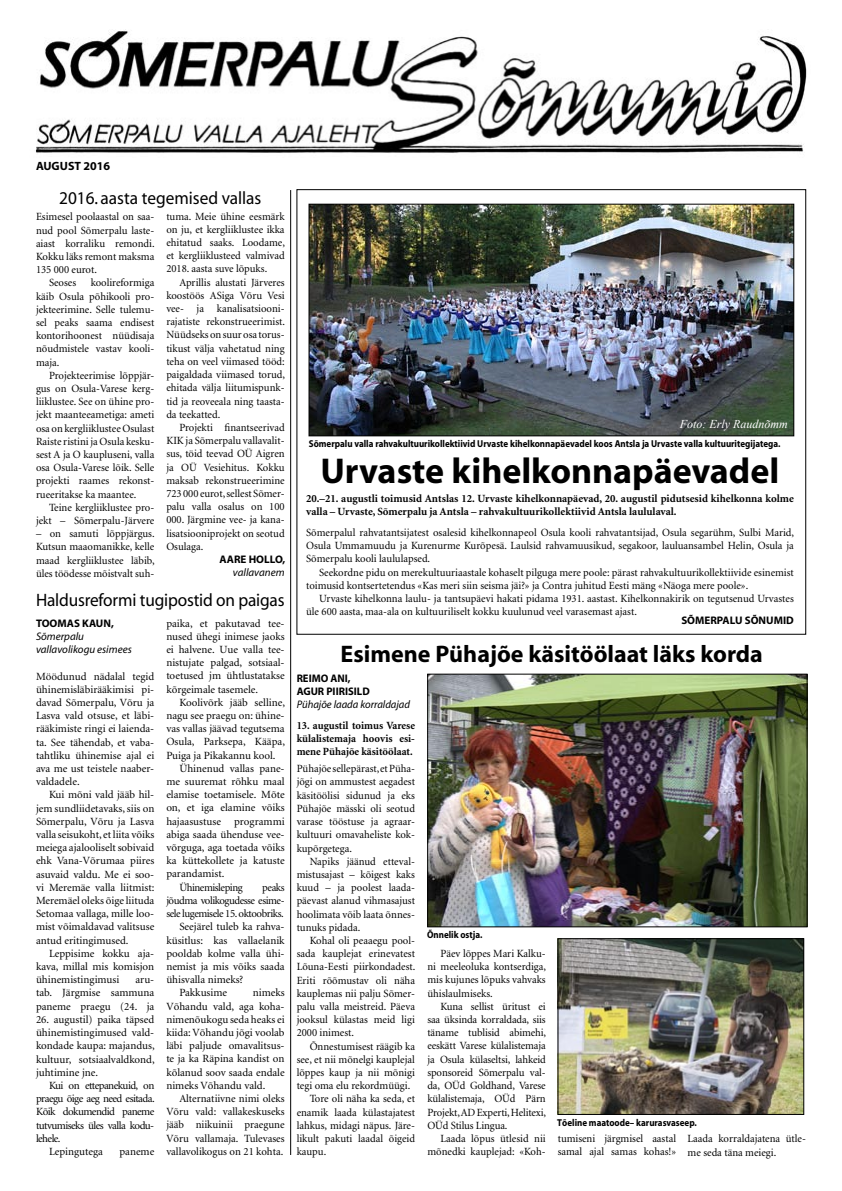
<style>
.page{position:relative;width:842px;height:1191px;background:#fff}
.page>*{position:absolute;margin:0;border:0;box-sizing:border-box;transform-origin:0 0}
._007suur_paalkiri{font:700 36px "Myriad";color:#000}
._006keskmine_paalkiri{font:700 24px "Myriad";color:#000}
._005vaiku_paalkiri{font:18px "Myriad";letter-spacing:-.01em;color:#000;scale:.96 1}
.t1{font:italic 12px "Times New Roman";color:#fff}
.t2{font:700 12px "Myriad";color:#000}
._001tekst{font:11px/13.2px "Minion";color:#000;text-align:justify}
._002Liid{font:700 11px/13.2px "Minion";color:#000;text-align:justify}
._004autoriammet{font:italic 11px "Myriad";color:#000}
._003autor{font:700 11px "Myriad";color:#000}
._001tekst-2{font:11px "Minion";letter-spacing:-.04em;color:#000}
.t3{font:700 10px "Myriad";color:#000;scale:.9 1}
</style>
<div class="page">
<hr style="left:290px;top:190px;width:1px;height:965px;background:#000">
<img style="left:35px;top:29px;width:772px;height:124px">
<img style="left:560px;top:940px;width:242px;height:172px">
<div style="left:558px;top:938px;width:246px;height:176px;border:1px solid #000"></div>
<img style="left:429px;top:676px;width:376px;height:249px">
<div style="left:427px;top:674px;width:380px;height:253px;border:1px solid #000"></div>
<img style="left:311px;top:206px;width:481px;height:228px">
<div style="left:309px;top:204px;width:485px;height:232px;border:1px solid #000"></div>
<p class="t2" style="left:36px;top:159px;width:76px">AUGUST 2016</p>
<p class="_005vaiku_paalkiri" style="left:59px;top:189px;width:212px">2016. aasta tegemised vallas</p>
<p class="_001tekst" style="left:36px;top:211px;width:120px">Esimesel poolaastal on saa&shy;nud pool Sõmerpalu laste&shy;aiast korraliku remondi.<br>Kokku läks remont maksma 135 000 eurot.</p>
<p class="_001tekst" style="left:49px;top:277px;width:29px">Seoses</p>
<p class="_001tekst" style="left:36px;top:277px;width:120px;text-indent:55px">koolireformiga käib Osula põhikooli pro&shy;jekteerimine. Selle tulemu&shy;sel peaks saama endisest kontorihoonest nüüdisaja nõudmistele vastav kooli&shy;maja.</p>
<p class="_001tekst" style="left:36px;top:369px;width:120px;text-indent:13px">Projekteerimise lõppjär&shy;gus on Osula-Varese kerg&shy;liiklustee. See on ühine pro&shy;jekt maanteeametiga: ameti osa on kergliiklustee Osulast Raiste ristini ja Osula kesku&shy;sest A ja O kaupluseni, valla osa Osula-Varese lõik. Selle projekti raames rekonst&shy;rueeritakse ka maantee.</p>
<p class="_001tekst" style="left:36px;top:501px;width:120px;text-align:right">Teine kergliiklustee pro&shy;jekt – Sõmerpalu-Järvere</p>
<p class="_001tekst" style="left:36px;top:527px;width:120px">– on samuti lõppjärgus.<br>Kutsun maaomanikke, kelle maad kergliiklustee läbib, üles töödesse mõistvalt suh-</p>
<p class="_001tekst" style="left:166px;top:210px;width:120px">tuma. Meie ühine eesmärk on ju, et kergliiklustee ikka ehitatud saaks. Loodame, et kergliiklusteed valmivad 2018. aasta suve lõpuks.</p>
<p class="_001tekst" style="left:166px;top:276px;width:120px;text-indent:13px">Aprillis alustati Järveres koostöös ASiga Võru Vesi vee- ja kanalisatsiooni&shy;rajatiste rekonstrueerimist.<br>Nüüdseks on suur osa torus&shy;tikust välja vahetatud ning teha on veel viimased tööd: paigaldada viimased torud, ehitada välja liitumispunk&shy;tid ja reoveeala ning taasta&shy;da teekatted.</p>
<p class="_001tekst" style="left:166px;top:421px;width:120px;text-indent:13px">Projekti finantseerivad KIK ja Sõmerpalu vallavalit&shy;sus, töid teevad OÜ Aigren ja OÜ Vesiehitus. Kokku maksab rekonstrueerimine 723 000 eurot, sellest Sõmer&shy;palu valla osalus on 100<br>000. Järgmine vee- ja kana&shy;lisatsiooniprojekt on seotud Osulaga.</p>
<p class="_003autor" style="left:220px;top:553px;width:67px">AARE HOLLO,</p>
<p class="_004autoriammet" style="left:233px;top:567px;width:53px">vallavanem</p>
<p class="_005vaiku_paalkiri" style="left:36px;top:590px;width:260px">Haldusreformi tugipostid on paigas</p>
<p class="_003autor" style="left:36px;top:617px;width:79px">TOOMAS KAUN,</p>
<p class="_004autoriammet" style="left:36px;top:631px;width:50px">Sõmerpalu</p>
<p class="_004autoriammet" style="left:36px;top:644px;width:97px">vallavolikogu esimees</p>
<p class="_001tekst" style="left:36px;top:670px;width:120px">Möödunud nädalal tegid ühinemisläbirääkimisi pi&shy;davad Sõmerpalu, Võru ja Lasva vald otsuse, et läbi&shy;rääkimiste ringi ei laienda&shy;ta. See tähendab, et vaba&shy;tahtliku ühinemise ajal ei ava me ust teistele naaber&shy;valdadele.</p>
<p class="_001tekst" style="left:36px;top:788px;width:120px;text-indent:13px">Kui mõni vald jääb hil&shy;jem sundliidetavaks, siis on Sõmerpalu, Võru ja Lasva valla seisukoht, et liita võiks meiega ajalooliselt sobivaid ehk Vana-Võrumaa piires asuvaid valdu. Me ei soo&shy;vi Meremäe valla liitmist:<br>Meremäel oleks õige liituda Setomaa vallaga, mille loo&shy;mist võimaldavad valitsuse antud eritingimused.</p>
<p class="_001tekst" style="left:36px;top:947px;width:120px;text-indent:13px">Leppisime kokku aja&shy;kava, millal mis komisjon ühinemistingimusi</p>
<p class="_001tekst" style="left:36px;top:973px;width:120px;text-indent:99px">aru&shy;tab. Järgmise sammuna paneme praegu (24. ja</p>
<p class="_001tekst" style="left:36px;top:1013px;width:120px">26. augustil) paika täpsed ühinemistingimused vald&shy;kondade kaupa: majandus, kultuur, sotsiaalvaldkond, juhtimine jne.</p>
<p class="_001tekst" style="left:36px;top:1079px;width:120px;text-indent:13px">Kui on ettepanekuid, on praegu õige aeg need esitada.<br>Kõik dokumendid paneme tutvumiseks üles valla kodu&shy;lehele.</p>
<p class="_001tekst" style="left:49px;top:1145px;width:55px">Lepingutega</p>
<p class="_001tekst" style="left:119px;top:1145px;width:36px">paneme</p>
<p class="_001tekst" style="left:166px;top:617px;width:120px">paika, et pakutavad tee&shy;nused ühegi inimese jaoks ei halvene. Uue valla tee&shy;nistujate palgad, sotsiaal&shy;toetused jm ühtlustatakse kõrgeimale tasemele.</p>
<p class="_001tekst" style="left:166px;top:696px;width:120px;text-indent:13px">Koolivõrk jääb selline, nagu see praegu on: ühine&shy;vas vallas jäävad tegutsema Osula, Parksepa, Kääpa, Puiga ja Pikakannu kool.</p>
<p class="_001tekst" style="left:166px;top:762px;width:120px;text-indent:13px">Ühinenud vallas pane&shy;me suuremat rõhku maal elamise toetamisele. Mõte on, et iga elamine võiks hajaasustuse programmi abiga saada ühenduse vee&shy;võrguga, aga toetada võiks ka küttekollete ja katuste parandamist.</p>
<p class="_001tekst-2" style="left:179px;top:881px;width:65px">Ühinemisleping</p>
<p class="_001tekst" style="left:166px;top:881px;width:120px;text-indent:96px">peaks jõudma volikogudesse esime&shy;sele lugemisele 15. oktoobriks.</p>
<p class="_001tekst" style="left:166px;top:920px;width:120px;text-indent:13px">Seejärel tuleb ka rahva&shy;küsitlus: kas vallaelanik pooldab kolme valla ühi&shy;nemist ja mis võiks saada ühisvalla nimeks?</p>
<p class="_001tekst" style="left:179px;top:986px;width:49px">Pakkusime</p>
<p class="_001tekst" style="left:166px;top:986px;width:120px;text-indent:86px">nimeks Võhandu vald, aga koha&shy;nimenõukogu seda heaks ei kiida: Võhandu jõgi voolab läbi paljude omavalitsus&shy;te ja ka Räpina kandist on kõlanud soov saada endale nimeks Võhandu vald.</p>
<p class="_001tekst" style="left:166px;top:1092px;width:120px;text-indent:13px">Alternatiivne nimi oleks Võru vald: vallakeskuseks jääb niikuinii praegune Võru vallamaja. Tulevases vallavolikogus on 21 kohta.</p>
<p class="t1" style="left:680px;top:416px;width:109px">Foto: Erly Raudnõmm</p>
<p class="t3" style="left:309px;top:438px;width:526px">Sõmerpalu valla rahvakultuurikollektiivid Urvaste kihelkonnapäevadel koos Antsla ja Urvaste valla kultuuritegijatega.</p>
<p class="_007suur_paalkiri" style="left:320px;top:452px;width:460px">Urvaste kihelkonnapäevadel</p>
<p class="_002Liid" style="left:306px;top:492px;width:489px">20.–21. augustli toimusid Antslas 12. Urvaste kihelkonnapäevad, 20. augustil pidutsesid kihelkonna kolme valla – Urvaste, Sõmerpalu ja Antsla – rahvakultuurikollektiivid Antsla laululaval.</p>
<p class="_001tekst" style="left:306px;top:526px;width:489px">Sõmerpalul rahvatantsijatest osalesid kihelkonnapeol Osula kooli rahvatantsijad, Osula segarühm, Sulbi Marid, Osula Ummamuudu ja Kurenurme Kurõpesä. Laulsid rahvamuusikud, segakoor, lauluansambel Helin, Osula ja Sõmerpalu kooli laululapsed.</p>
<p class="_001tekst" style="left:306px;top:566px;width:489px;text-indent:13px">Seekordne pidu on merekultuuriaastale kohaselt pilguga mere poole: pärast rahvakultuurikollektiivide esinemist toimusid kontsertetendus «Kas meri siin seisma jäi?» ja Contra juhitud Eesti mäng «Näoga mere poole».</p>
<p class="_001tekst" style="left:306px;top:592px;width:489px;text-indent:13px">Urvaste kihelkonna laulu- ja tantsupäevi hakati pidama 1931. aastast. Kihelkonnakirik on tegutsenud Urvastes üle 600 aasta, maa-ala on kultuuriliselt kokku kuulunud veel varasemast ajast.</p>
<p class="_003autor" style="left:681px;top:615px;width:114px">SÕMERPALU SÕNUMID</p>
<p class="_006keskmine_paalkiri" style="left:340px;top:642px;width:424px">Esimene Pühajõe käsitöölaat läks korda</p>
<p class="_003autor" style="left:297px;top:672px;width:56px">REIMO ANI,</p>
<p class="_003autor" style="left:297px;top:686px;width:75px">AGUR PIIRISILD</p>
<p class="_004autoriammet" style="left:297px;top:699px;width:115px">Pühajõe laada korraldajad</p>
<p class="_002Liid" style="left:297px;top:719px;width:120px">13. augustil toimus Varese külalistemaja hoovis esi&shy;mene Pühajõe käsitöölaat.</p>
<p class="_001tekst" style="left:297px;top:762px;width:120px">Pühajõe sellepärast, et Püha&shy;jõgi on ammustest aegadest käsitöölisi sidunud ja eks Pühajõe mässki oli seotud varase tööstuse ja agraar&shy;kultuuri omavaheliste kok&shy;kupõrgetega.</p>
<p class="_001tekst" style="left:297px;top:855px;width:120px;text-indent:13px">Napiks jäänud etteval&shy;mistusajast – kõigest kaks kuud – ja poolest laada&shy;päevast alanud vihmasajust hoolimata võib laata õnnes&shy;tunuks pidada.</p>
<p class="_001tekst" style="left:297px;top:934px;width:120px;text-indent:13px">Kohal oli peaaegu pool&shy;sada kauplejat erinevatest Lõuna-Eesti piirkondadest.<br>Eriti rõõmustav oli näha kauplemas nii palju Sõmer&shy;palu valla meistreid. Päeva jooksul külastas meid ligi 2000 inimest.</p>
<p class="_001tekst" style="left:297px;top:1040px;width:120px;text-indent:13px">Õnnestumisest räägib ka see, et nii mõnelgi kauplejal lõppes kaup ja nii mõnigi tegi oma elu rekordmüügi.</p>
<p class="_001tekst" style="left:297px;top:1092px;width:120px;text-indent:13px">Tore oli näha ka seda, et enamik laada külastajatest lahkus, midagi näpus. Järe&shy;likult pakuti laadal õigeid kaupu.</p>
<p class="t3" style="left:427px;top:929px;width:63px">Õnnelik ostja.</p>
<p class="_001tekst" style="left:427px;top:947px;width:120px;text-indent:13px">Päev lõppes Mari Kalku&shy;ni meeleoluka kontserdiga, mis kujunes lõpuks vahvaks ühislaulmiseks.</p>
<p class="_001tekst" style="left:427px;top:1000px;width:120px;text-indent:13px">Kuna sellist üritust ei saa üksinda korraldada, siis täname tublisid abimehi, eeskätt Varese külalistemaja ja Osula külaseltsi, lahkeid sponsoreid Sõmerpalu val&shy;da, OÜd Goldhand, Varese külalistemaja, OÜd Pärn Projekt, AD Experti, Helitexi, OÜd Stilus Lingua.</p>
<p class="_001tekst" style="left:427px;top:1132px;width:120px;text-align:right">Laada lõpus ütlesid nii mõnedki kauplejad: «Koh-</p>
<p class="_001tekst" style="left:558px;top:1131px;width:120px">tumiseni järgmisel aastal samal ajal samas kohas!»</p>
<p class="_001tekst" style="left:688px;top:1132px;width:120px">Laada korraldajatena ütle&shy;me seda täna meiegi.</p>
<p class="t3" style="left:557px;top:1117px;width:156px">Tõeline maatoode– karurasvaseep.</p>
</div>
